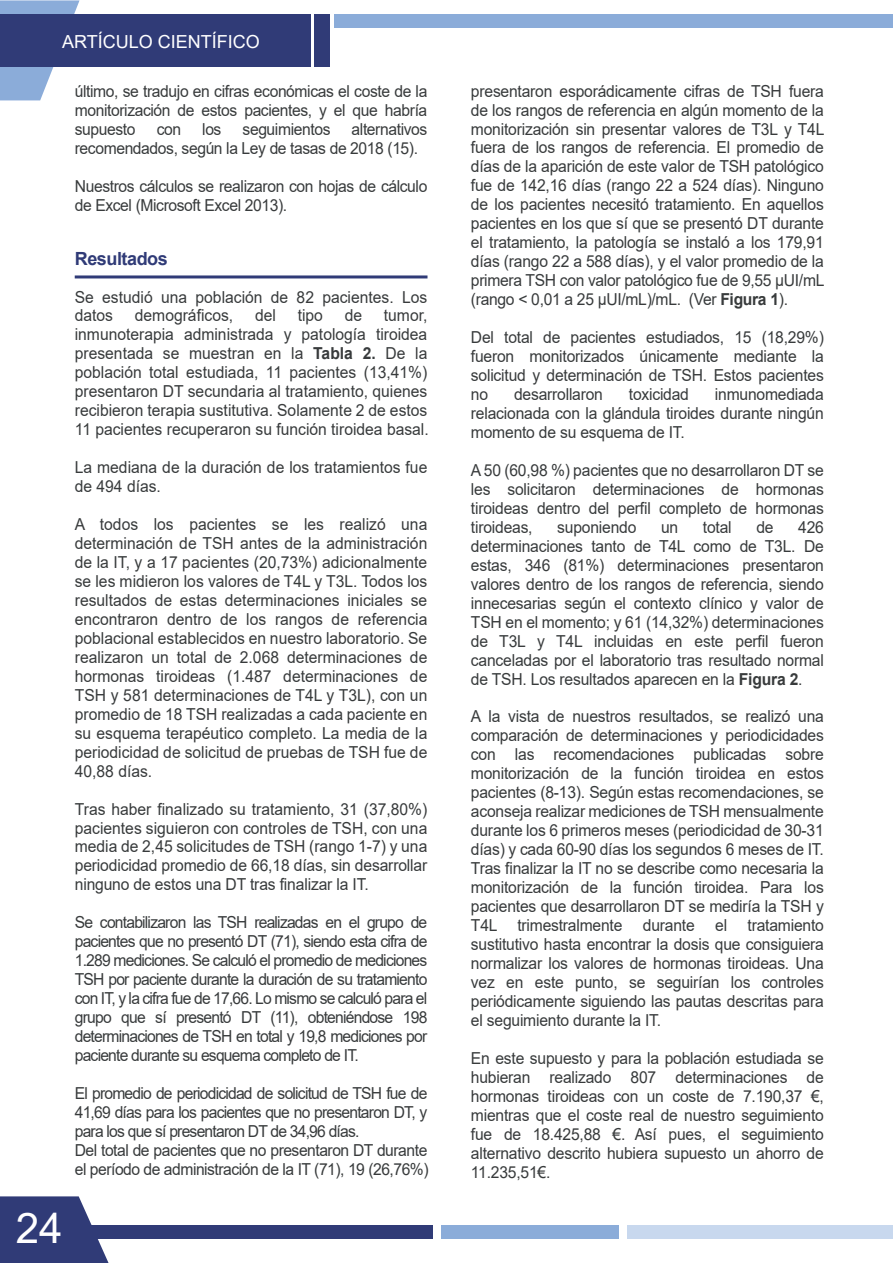
<style>
.page{position:relative;width:893px;height:1263px;background:#fff}
.page>*{position:absolute;margin:0;border:0;box-sizing:border-box;transform-origin:0 0}
.t1{font:42.15px "Arial";color:#fff}
.t2{font:700 18.15px "Arial";letter-spacing:-.025em;color:#303b77}
.t3{font:18px "Arial";color:#fff}
.t4{font:16.5px/18.9px "Arial";letter-spacing:-.015em;color:#383b3c;text-align:justify;scale:.95 1}
.t5{font:16.5px/18.9px "Arial";letter-spacing:-.05em;color:#383b3c;scale:.95 1}
.s1{font-weight:700}
</style>
<div class="page">
<svg style="left:0;top:0;width:80px;height:100px"></svg>
<div style="left:0;top:14px;width:310px;height:52px;background:#303b77"></div>
<div style="left:314px;top:14px;width:15px;height:52px;background:#303b77"></div>
<div style="left:334px;top:14px;width:559px;height:14px;background:#8bacd9"></div>
<div style="left:79px;top:1224px;width:353px;height:14px;background:#303b77"></div>
<div style="left:441px;top:1224px;width:177px;height:14px;background:#8bacd9"></div>
<div style="left:628px;top:1224px;width:265px;height:14px;background:#c8d8ee"></div>
<svg style="left:0;top:1196px;width:109px;height:67px"></svg>
<hr style="left:75px;top:275px;width:352px;height:3px;background:#303b77">
<p class="t3" style="left:62px;top:29px;width:199px">ARTÍCULO CIENTÍFICO</p>
<p class="t1" style="left:16px;top:1199px;width:48px">24</p>
<p class="t4" style="left:75px;top:81px;width:373px">último, se tradujo en cifras económicas el coste de la monitorización de estos pacientes, y el que habría supuesto</p>
<p class="t4" style="left:75px;top:119px;width:373px;text-indent:277px">alternativos recomendados, según la Ley de tasas de 2018 (15).</p>
<p class="t4" style="left:75px;top:176px;width:373px">Nuestros cálculos se realizaron con hojas de cálculo de Excel (Microsoft Excel 2013).</p>
<p class="t2" style="left:75px;top:245px;width:94px">Resultados</p>
<p class="t4" style="left:75px;top:287px;width:373px">Se estudió una población de 82 pacientes. Los datos</p>
<p class="t4" style="left:157px;top:119px;width:27px">con</p>
<p class="t4" style="left:202px;top:119px;width:22px">los</p>
<p class="t4" style="left:243px;top:119px;width:94px">seguimientos</p>
<p class="t4" style="left:135px;top:306px;width:105px">demográficos,</p>
<p class="t4" style="left:255px;top:306px;width:23px">del</p>
<p class="t4" style="left:298px;top:306px;width:28px">tipo</p>
<p class="t4" style="left:345px;top:306px;width:20px">de</p>
<p class="t4" style="left:75px;top:306px;width:374px;text-indent:309px">tumor, inmunoterapia administrada y patología tiroidea presentada se muestran en la <span class="s1">Tabla 2.</span> De la población total estudiada, 11 pacientes (13,41%) presentaron DT secundaria al tratamiento, quienes recibieron terapia sustitutiva. Solamente 2 de estos 11 pacientes recuperaron su función tiroidea basal.</p>
<p class="t4" style="left:75px;top:458px;width:373px">La mediana de la duración de los tratamientos fue de 494 días.</p>
<p class="t4" style="left:75px;top:515px;width:373px">A todos los pacientes se les realizó una determinación de TSH antes de la administración de la IT, y a 17 pacientes (20,73%) adicionalmente se les midieron los valores de T4L y T3L. Todos los resultados de estas determinaciones iniciales se encontraron dentro de los rangos de referencia poblacional establecidos en nuestro laboratorio. Se realizaron un total de 2.068 determinaciones de hormonas tiroideas (1.487 determinaciones de TSH y 581 determinaciones de T4L y T3L), con un promedio de 18 TSH realizadas a cada paciente en su esquema terapéutico completo. La media de la periodicidad de solicitud de pruebas de TSH fue de 40,88 días.</p>
<p class="t4" style="left:75px;top:799px;width:373px">Tras haber finalizado su tratamiento, 31 (37,80%) pacientes siguieron con controles de TSH, con una media de 2,45 solicitudes de TSH (rango 1-7) y una periodicidad promedio de 66,18 días, sin desarrollar ninguno de estos una DT tras finalizar la IT.</p>
<p class="t4" style="left:75px;top:913px;width:373px">Se contabilizaron las TSH realizadas en el grupo de pacientes que no presentó DT (71), siendo esta cifra de 1.289 mediciones. Se calculó el promedio de mediciones TSH por paciente durante la duración de su tratamiento con IT, y la cifra fue de 17,66. Lo mismo se calculó para el grupo que sí presentó DT (11), obteniéndose 198 determinaciones de TSH en total y 19,8 mediciones por paciente durante su esquema completo de IT.</p>
<p class="t5" style="left:75px;top:1084px;width:374px">El promedio de periodicidad de solicitud de TSH fue de 41,69 días para los pacientes que no presentaron DT, y para los que sí presentaron DT de 34,96 días.<br>Del total de pacientes que no presentaron DT durante el período de administración de la IT (71), 19 (26,76%)</p>
<p class="t4" style="left:471px;top:81px;width:374px">presentaron esporádicamente cifras de TSH fuera de los rangos de referencia en algún momento de la monitorización sin presentar valores de T3L y T4L fuera de los rangos de referencia. El promedio de días de la aparición de este valor de TSH patológico fue de 142,16 días (rango 22 a 524 días). Ninguno de los pacientes necesitó tratamiento. En aquellos pacientes en los que sí que se presentó DT durante el tratamiento, la patología se instaló a los 179,91 días (rango 22 a 588 días), y el valor promedio de la primera TSH con valor patológico fue de 9,55 µUI/mL (rango &lt; 0,01 a 25 µUI/mL)/mL. (Ver <span class="s1">Figura 1</span>).</p>
<p class="t4" style="left:471px;top:328px;width:373px">Del total de pacientes estudiados, 15 (18,29%) fueron monitorizados únicamente mediante la solicitud y determinación de TSH. Estos pacientes no</p>
<p class="t4" style="left:471px;top:385px;width:373px;text-indent:244px">inmunomediada relacionada con la glándula tiroides durante ningún momento de su esquema de IT.</p>
<p class="t4" style="left:471px;top:460px;width:373px">A 50 (60,98 %) pacientes que no desarrollaron DT se les solicitaron determinaciones de hormonas tiroideas dentro del perfil completo de hormonas tiroideas,</p>
<p class="t4" style="left:514px;top:385px;width:95px">desarrollaron</p>
<p class="t4" style="left:629px;top:385px;width:65px">toxicidad</p>
<p class="t4" style="left:471px;top:517px;width:373px;text-indent:327px">426 determinaciones tanto de T4L como de T3L. De estas, 346 (81%) determinaciones presentaron valores dentro de los rangos de referencia, siendo innecesarias según el contexto clínico y valor de TSH en el momento; y 61 (14,32%) determinaciones de T3L y T4L incluidas en este perfil fueron canceladas por el laboratorio tras resultado normal de TSH. Los resultados aparecen en la <span class="s1">Figura 2</span>.</p>
<p class="t4" style="left:471px;top:707px;width:373px">A la vista de nuestros resultados, se realizó una comparación de determinaciones y periodicidades con las recomendaciones publicadas sobre monitorización de la función tiroidea en estos pacientes (8-13). Según estas recomendaciones, se aconseja realizar mediciones de TSH mensualmente durante los 6 primeros meses (periodicidad de 30-31 días) y cada 60-90 días los segundos 6 meses de IT.<br>Tras finalizar la IT no se describe como necesaria la monitorización de la función tiroidea. Para los pacientes que desarrollaron DT se mediría la TSH y T4L trimestralmente durante el tratamiento sustitutivo hasta encontrar la dosis que consiguiera normalizar los valores de hormonas tiroideas. Una vez en este punto, se seguirían los controles periódicamente siguiendo las pautas descritas para el seguimiento durante la IT.</p>
<p class="t4" style="left:471px;top:1048px;width:373px">En este supuesto y para la población estudiada se hubieran realizado 807 determinaciones de hormonas tiroideas con un coste de 7.190,37 €, mientras que el coste real de nuestro seguimiento fue de 18.425,88 €. Así pues, el seguimiento alternativo descrito hubiera supuesto un ahorro de 11.235,51€.</p>
<p class="t4" style="left:557px;top:517px;width:85px">suponiendo</p>
<p class="t4" style="left:661px;top:517px;width:20px">un</p>
<p class="t4" style="left:703px;top:517px;width:32px">total</p>
<p class="t4" style="left:756px;top:517px;width:20px">de</p>
</div>
